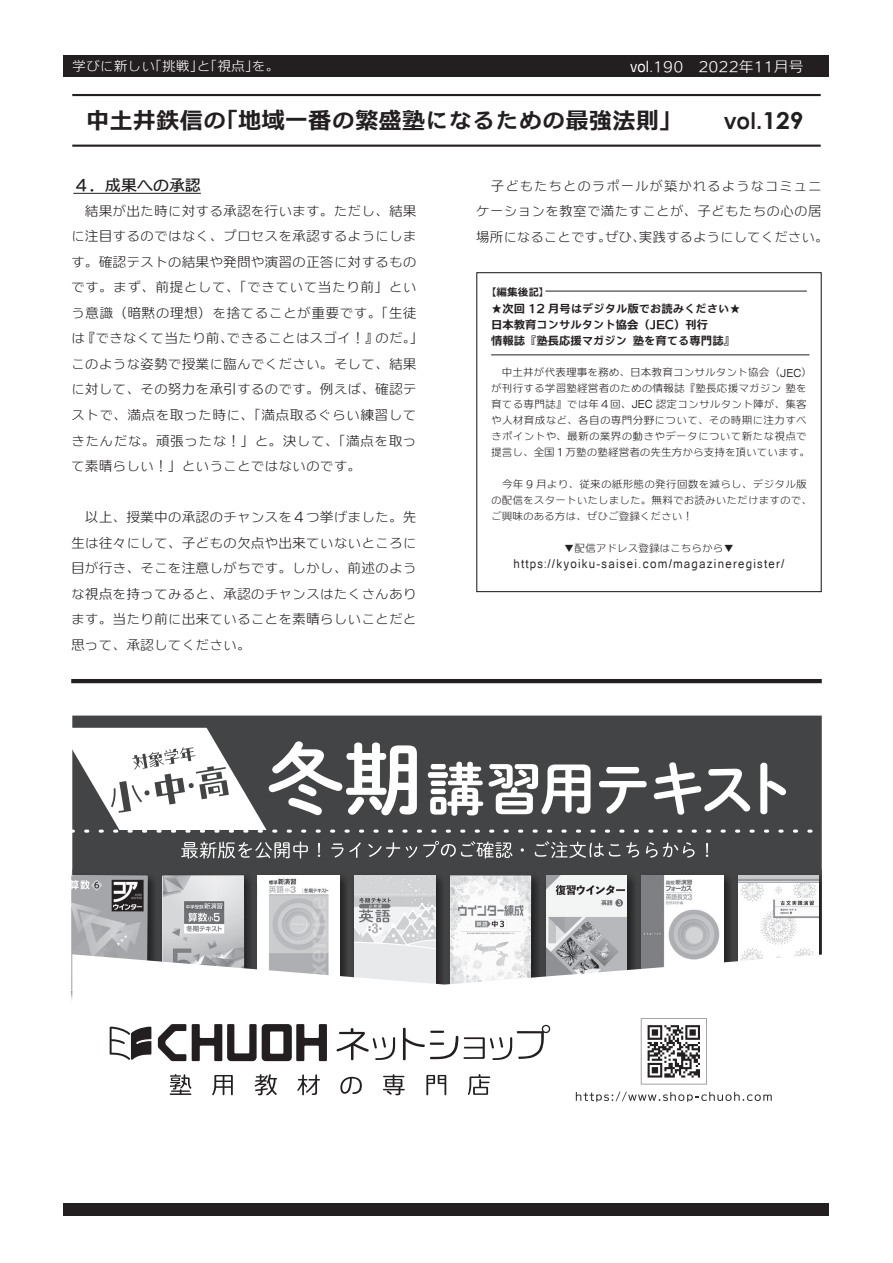
<style>
.page{position:relative;width:893px;height:1263px;background:#fff}
.page>*{position:absolute;margin:0;border:0;box-sizing:border-box;transform-origin:0 0}
.t1{font:23.4px "C4 Beogo Nexus E";color:#231f20}
.t2{font:700 23.4px "Catriel";color:#231f20;scale:.95 1}
.t3{font:15.9px "C4 Beogo D";color:#231f20}
.t4{font:14.4px "C4 Beogo L";color:#fff}
.t5{font:13.8px/25.5px "C4 Universal View BDY EL";color:#231f20}
.t6{font:13.8px/25.5px "C4 Universal View BDY EL";letter-spacing:.02em;color:#231f20;text-align:center}
.t7{font:13.8px "C4 Universal View BDY EL";color:#fff}
.t8{font:12.3px "Catriel";letter-spacing:.1em;color:#231f20;scale:.95 1}
.t9{font:11.7px/15.9px "C4 Beogo Nexus E";color:#231f20}
.t10{font:10.65px/15.9px "C4 Universal View BDY EL";letter-spacing:.01em;color:#231f20}
.t11{font:10.65px "C4 Beogo Nexus E";color:#231f20}
.s1{font-family:"Catriel";font-size:15.6px}
.s2{font-family:"C4 Universal View BDY EL";font-size:14.85px}
.s3{font-family:"Century Gothic"}
.s4{font-family:"C4 Beogo L"}
.s5{font-family:"Catriel";font-size:11.1px}
.s6{font-family:"C4 Beogo L";font-size:10.35px}
</style>
<div class="page">
<hr style="left:72px;top:145px;width:749px;height:2px;background:#231f20">
<div style="left:64px;top:55px;width:765px;height:22px;background:#231f20"></div>
<div style="left:64px;top:1203px;width:765px;height:13px;background:#231f20"></div>
<hr style="left:72px;top:94px;width:749px;height:2px;background:#231f20">
<hr style="left:71px;top:679px;width:751px;height:4px;background:#231f20">
<hr style="left:545px;top:291px;width:262px;height:1px;background:#231f20">
<hr style="left:491px;top:355px;width:318px;height:1px;background:#231f20">
<div style="left:476px;top:272px;width:346px;height:320px;border:1px solid #231f20"></div>
<hr style="left:73px;top:193px;width:128px;height:1px;background:#231f20">
<div style="left:72px;top:716px;width:750px;height:153px;background:#434445"></div>
<img style="left:162px;top:869px;width:90px;height:85px">
<img style="left:163px;top:875px;width:81px;height:79px">
<img style="left:72px;top:869px;width:84px;height:85px">
<img style="left:156px;top:869px;width:6px;height:85px">
<img style="left:71px;top:876px;width:76px;height:114px">
<img style="left:546px;top:869px;width:90px;height:85px">
<img style="left:546px;top:876px;width:81px;height:78px">
<img style="left:450px;top:869px;width:90px;height:85px">
<img style="left:540px;top:869px;width:6px;height:85px">
<img style="left:450px;top:876px;width:81px;height:78px">
<img style="left:354px;top:869px;width:90px;height:85px">
<img style="left:444px;top:869px;width:6px;height:85px">
<img style="left:354px;top:876px;width:81px;height:78px">
<img style="left:258px;top:869px;width:90px;height:85px">
<img style="left:252px;top:869px;width:6px;height:85px">
<img style="left:348px;top:869px;width:6px;height:85px">
<img style="left:258px;top:875px;width:81px;height:79px">
<img style="left:737px;top:869px;width:85px;height:85px">
<img style="left:738px;top:876px;width:81px;height:78px">
<img style="left:641px;top:869px;width:91px;height:85px">
<img style="left:636px;top:869px;width:5px;height:85px">
<img style="left:732px;top:869px;width:5px;height:85px">
<img style="left:642px;top:875px;width:81px;height:79px">
<svg style="left:181px;top:841px;width:127px;height:18px;background:#767778"></svg>
<svg style="left:318px;top:843px;width:2px;height:14px"></svg>
<svg style="left:331px;top:843px;width:12px;height:14px"></svg>
<svg style="left:349px;top:842px;width:12px;height:16px"></svg>
<svg style="left:368px;top:842px;width:32px;height:15px"></svg>
<svg style="left:406px;top:846px;width:11px;height:12px"></svg>
<svg style="left:423px;top:841px;width:89px;height:17px;background:#707171"></svg>
<svg style="left:521px;top:848px;width:3px;height:4px"></svg>
<svg style="left:535px;top:841px;width:85px;height:17px"></svg>
<svg style="left:626px;top:842px;width:13px;height:15px"></svg>
<svg style="left:646px;top:842px;width:48px;height:16px"></svg>
<svg style="left:706px;top:843px;width:2px;height:14px"></svg>
<svg style="left:72px;top:954px;width:750px;height:147px"></svg>
<svg style="left:158px;top:1024px;width:28px;height:37px"></svg>
<svg style="left:192px;top:1024px;width:135px;height:37px"></svg>
<svg style="left:336px;top:1028px;width:59px;height:32px"></svg>
<svg style="left:403px;top:1025px;width:147px;height:35px"></svg>
<svg style="left:110px;top:1027px;width:41px;height:33px"></svg>
<svg style="left:170px;top:1074px;width:21px;height:21px"></svg>
<svg style="left:212px;top:1075px;width:21px;height:20px"></svg>
<svg style="left:255px;top:1074px;width:22px;height:21px"></svg>
<svg style="left:297px;top:1074px;width:23px;height:21px"></svg>
<svg style="left:340px;top:1077px;width:22px;height:17px"></svg>
<svg style="left:383px;top:1074px;width:22px;height:21px"></svg>
<svg style="left:426px;top:1075px;width:20px;height:20px"></svg>
<svg style="left:468px;top:1074px;width:22px;height:21px"></svg>
<svg style="left:576px;top:1092px;width:196px;height:10px"></svg>
<svg style="left:641px;top:1018px;width:66px;height:66px"></svg>
<svg style="left:72px;top:728px;width:740px;height:105px"></svg>
<p class="t7" style="left:72px;top:59px;width:209px">学びに新しい「挑戦」と「視点」を。</p>
<p class="t4" style="left:630px;top:59px;width:175px"><span class="s1">vol.</span>190 2022<span class="s2">年</span>11<span class="s2">月号</span></p>
<h1 class="t1" style="left:86px;top:108px;width:598px">中土井鉄信の「地域一番の繁盛塾になるための最強法則」</h1>
<h1 class="t2" style="left:724px;top:107px;width:85px">vol.<span class="s3">129</span></h1>
<p class="t3" style="left:73px;top:177px;width:129px">４．成果への承認</p>
<p class="t5" style="left:71px;top:198px;width:354px">　結果が出た時に対する承認を行います。ただし、結果に注目するのではなく、プロセスを承認するようにします。確認テストの結果や発問や演習の正答に対するものです。まず、前提として、「できていて当たり前」という意識（暗黙の理想）を捨てることが重要です。「生徒は『できなくて当たり前、できることはスゴイ！』のだ。」このような姿勢で授業に臨んでください。そして、結果に対して、その努力を承引するのです。例えば、確認テストで、満点を取った時に、「満点取るぐらい練習してきたんだな。頑張ったな！」と。決して、「満点を取って素晴らしい！」ということではないのです。</p>
<p class="t5" style="left:71px;top:504px;width:347px;text-align:justify">　以上、授業中の承認のチャンスを<span class="s4">４</span>つ挙げました。先生は往々にして、子どもの欠点や出来ていないところに目が行き、そこを注意しがちです。しかし、前述のような視点を持ってみると、承認のチャンスはたくさんあります。当たり前に出来ていることを素晴らしいことだと思って、承認してください。</p>
<p class="t6" style="left:476px;top:173px;width:354px">子どもたちとのラポールが築かれるようなコミュニ<br>ケーションを教室で満たすことが、子どもたちの心の居場所になることです。ぜひ、実践するようにしてください。</p>
<p class="t11" style="left:486px;top:287px;width:65px">【編集後記】</p>
<p class="t9" style="left:491px;top:300px;width:251px">★次回 12 月号はデジタル版でお読みください★日本教育コンサルタント協会（JEC）刊行<br>情報誌『塾長応援マガジン 塾を育てる専門誌』</p>
<p class="t10" style="left:491px;top:364px;width:323px">　中土井が代表理事を務め、日本教育コンサルタント協会（<span class="s5">JEC</span>）が刊行する学習塾経営者のための情報誌『塾長応援マガジン塾を育てる専門誌』では年<span class="s4">４</span>回、<span class="s5">JEC</span> 認定コンサルタント陣が、集客や人材育成など、各自の専門分野について、その時期に注力すべきポイントや、最新の業界の動きやデータについて新たな視点で提言し、全国<span class="s4">１</span>万塾の塾経営者の先生方から支持を頂いています。</p>
<p class="t10" style="left:491px;top:476px;width:322px">　今年 <span class="s6">9</span> 月より、従来の紙形態の発行回数を減らし、デジタル版の配信をスタートいたしました。無料でお読みいただけますので、ご興味のある方は、ぜひご登録ください！</p>
<p class="t10" style="left:564px;top:539px;width:172px"><span class="s4">▼</span>配信アドレス登録はこちらから<span class="s4">▼</span></p>
<p class="t8" style="left:513px;top:557px;width:287px">https://kyoiku-saisei.com/magazineregister/</p>
</div>
